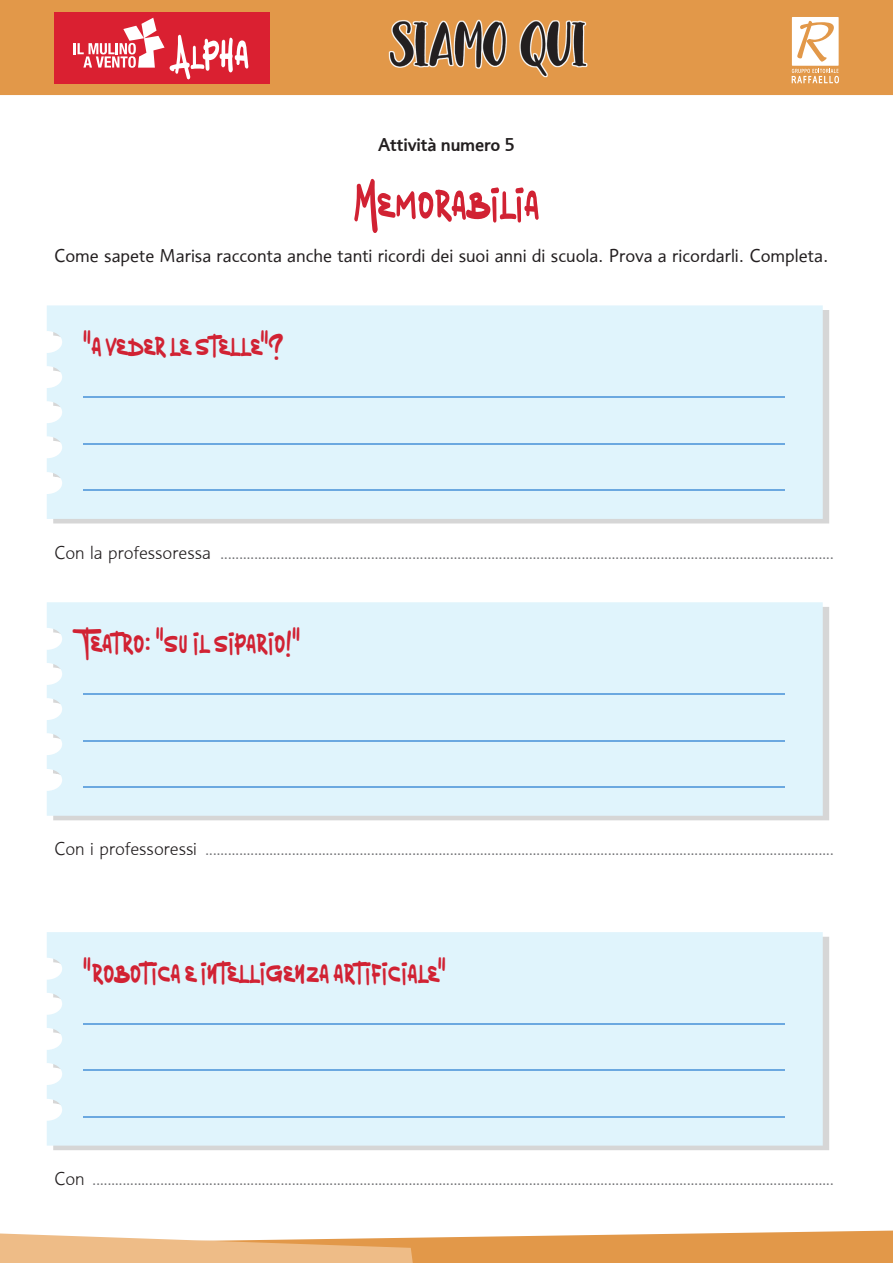
<style>
.page{position:relative;width:893px;height:1263px;background:#fff}
.page>*{position:absolute;margin:0;border:0;box-sizing:border-box;transform-origin:0 0}
.t1{font:68.4px "Thirsty Caps";letter-spacing:.035em;color:#d12233}
.t2{font:65.7px "Thirsty Caps";color:#fff}
.t3{font:45px "Thirsty Caps";letter-spacing:.04em;color:#d12233}
.testo_base_racconto{font:300 18px "Informa";letter-spacing:-.005em;color:#6c6d70}
.testo_base_racconto-2{font:18px "Informa";color:#231f20}
.testo_base_racconto-3{font:500 18px "Informa";letter-spacing:-.01em;color:#231f20}
.s1{font-size:56.85px}
.s2{color:#231f20}
</style>
<div class="page">
<svg style="left:0;top:1230px;width:893px;height:33px"></svg>
<div style="left:0;top:0;width:893px;height:95px;background:#e29849"></div>
<svg style="left:792px;top:17px;width:47px;height:66px"></svg>
<div style="left:54px;top:12px;width:216px;height:71px;background:#da2031"></div>
<svg style="left:74px;top:18px;width:91px;height:50px"></svg>
<img style="left:383px;top:12px;width:211px;height:69px">
<div style="left:53px;top:310px;width:776px;height:213px;background:#d6d6d6"></div>
<div style="left:47px;top:305px;width:776px;height:214px;background:#e0f4fc"></div>
<div style="left:53px;top:607px;width:776px;height:213px;background:#d6d6d6"></div>
<div style="left:47px;top:602px;width:776px;height:214px;background:#e0f4fc"></div>
<svg style="left:53px;top:937px;width:776px;height:213px;fill:#d6d6d6"></svg>
<div style="left:47px;top:932px;width:776px;height:213px;background:#e0f4fc"></div>
<hr style="left:83px;top:397px;width:702px;height:1px;background:#6ba8e0">
<hr style="left:83px;top:694px;width:702px;height:1px;background:#6ba8e0">
<hr style="left:83px;top:1023px;width:702px;height:2px;background:#6ba8e0">
<hr style="left:83px;top:443px;width:702px;height:1px;background:#6ba8e0">
<hr style="left:83px;top:740px;width:702px;height:1px;background:#6ba8e0">
<hr style="left:83px;top:1070px;width:702px;height:1px;background:#6ba8e0">
<hr style="left:83px;top:489px;width:702px;height:1px;background:#6ba8e0">
<hr style="left:83px;top:786px;width:702px;height:1px;background:#6ba8e0">
<hr style="left:83px;top:1116px;width:702px;height:1px;background:#6ba8e0">
<h2 class="t2" style="left:170px;top:28px;width:79px"><span class="s1">Al</span>pha</h2>
<p class="testo_base_racconto-3" style="left:378px;top:134px;width:138px">Attività numero 5</p>
<p class="t1" style="left:355px;top:177px;width:184px">Memorabilia</p>
<p class="testo_base_racconto-2" style="left:54px;top:245px;width:776px">Come sapete Marisa racconta anche tanti ricordi dei suoi anni di scuola. Prova a ricordarli. Completa.</p>
<p class="t3" style="left:83px;top:329px;width:201px">“a veder le stelle”?</p>
<p class="testo_base_racconto" style="left:54px;top:541px;width:782px"><span class="s2">Con la professoressa</span> ...................................................................................................................................................................</p>
<p class="t3" style="left:83px;top:626px;width:218px">Teatro: “su il sipario!”</p>
<p class="testo_base_racconto" style="left:54px;top:838px;width:782px"><span class="s2">Con i professoressi</span> .......................................................................................................................................................................</p>
<p class="t3" style="left:83px;top:956px;width:364px">“robotica e intelligenza artificiale”</p>
<p class="testo_base_racconto" style="left:54px;top:1168px;width:782px"><span class="s2">Con</span> .....................................................................................................................................................................................................</p>
</div>
